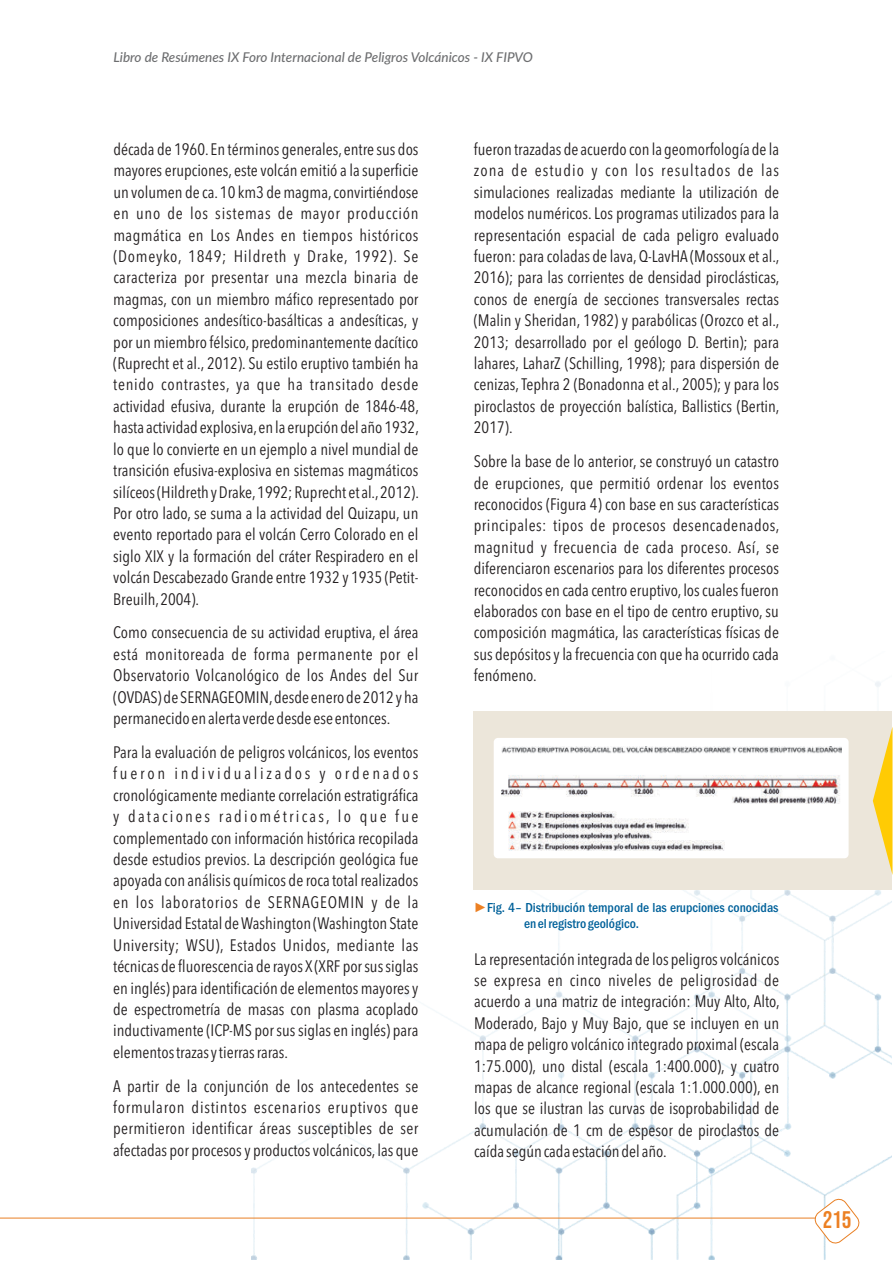
<style>
.page{position:relative;width:893px;height:1263px;background:#fff}
.page>*{position:absolute;margin:0;border:0;box-sizing:border-box;transform-origin:0 0}
.t1{font:24px "Bebas Neue";color:#ec8023}
.t2{font:16.5px/21.5px "Avenir Next Condensed";color:#231f20;text-align:justify}
.t3{font:500 condensed 13.5px/15.3px "Franklin Gothic";color:#00619a}
.t4{font:italic 500 13.5px "Lato";color:#6d6e70}
.s1{font-weight:400;font-stretch:normal;color:#ec8023}
</style>
<div class="page">
<img style="left:251px;top:681px;width:640px;height:579px">
<div style="left:474px;top:712px;width:418px;height:178px;background:#ece6da"></div>
<div style="left:494px;top:738px;width:355px;height:120px;background:#fff;border-radius:4px"></div>
<img style="left:501px;top:746px;width:340px;height:104px">
<hr style="left:0;top:1218px;width:817px;height:1px;background:#e98024">
<svg style="left:814px;top:1198px;width:46px;height:46px"></svg>
<svg style="left:873px;top:729px;width:19px;height:144px"></svg>
<p class="t4" style="left:113px;top:51px;width:421px">Libro de Resúmenes IX Foro Internacional de Peligros Volcánicos - IX FIPVO</p>
<p class="t2" style="left:113px;top:139px;width:307px">década de 1960. En términos generales, entre sus dos mayores erupciones, este volcán emitió a la superficie un volumen de ca. 10 km3 de magma, convirtiéndose en uno de los sistemas de mayor producción magmática en Los Andes en tiempos históricos (Domeyko, 1849; Hildreth y Drake, 1992). Se caracteriza por presentar una mezcla binaria de magmas, con un miembro máfico representado por composiciones andesítico-basálticas a andesíticas, y por un miembro félsico, predominantemente dacítico (Ruprecht et al., 2012). Su estilo eruptivo también ha tenido contrastes, ya que ha transitado desde actividad efusiva, durante la erupción de 1846-48, hasta actividad explosiva, en la erupción del año 1932, lo que lo convierte en un ejemplo a nivel mundial de transición efusiva-explosiva en sistemas magmáticos silíceos (Hildreth y Drake, 1992; Ruprecht et al., 2012).<br>Por otro lado, se suma a la actividad del Quizapu, un evento reportado para el volcán Cerro Colorado en el siglo XIX y la formación del cráter Respiradero en el volcán Descabezado Grande entre 1932 y 1935 (Petit-Breuilh, 2004).</p>
<p class="t2" style="left:113px;top:622px;width:307px">Como consecuencia de su actividad eruptiva, el área está monitoreada de forma permanente por el Observatorio Volcanológico de los Andes del Sur (OVDAS) de SERNAGEOMIN, desde enero de 2012 y ha permanecido en alerta verde desde ese entonces.</p>
<p class="t2" style="left:113px;top:742px;width:307px">Para la evaluación de peligros volcánicos, los eventos fueron individualizados y ordenados cronológicamente mediante correlación estratigráfica y dataciones radiométricas, lo que fue complementado con información histórica recopilada desde estudios previos. La descripción geológica fue apoyada con análisis químicos de roca total realizados en los laboratorios de SERNAGEOMIN y de la Universidad Estatal de Washington (Washington State University; WSU), Estados Unidos, mediante las técnicas de fluorescencia de rayos X (XRF por sus siglas en inglés) para identificación de elementos mayores y de espectrometría de masas con plasma acoplado inductivamente (ICP-MS por sus siglas en inglés) para elementos trazas y tierras raras.</p>
<p class="t2" style="left:113px;top:1075px;width:307px">A partir de la conjunción de los antecedentes se formularon distintos escenarios eruptivos que permitieron identificar áreas susceptibles de ser afectadas por procesos y productos volcánicos, las que</p>
<p class="t2" style="left:474px;top:139px;width:307px">fueron trazadas de acuerdo con la geomorfología de la zona de estudio y con los resultados de las simulaciones realizadas mediante la utilización de modelos numéricos. Los programas utilizados para la representación espacial de cada peligro evaluado fueron: para coladas de lava, Q-LavHA (Mossoux et al., 2016); para las corrientes de densidad piroclásticas, conos de energía de secciones transversales rectas (Malin y Sheridan, 1982) y parabólicas (Orozco et al., 2013; desarrollado por el geólogo D. Bertin); para lahares, LaharZ (Schilling, 1998); para dispersión de cenizas, Tephra 2 (Bonadonna et al., 2005); y para los piroclastos de proyección balística, Ballistics (Bertin, 2017).</p>
<p class="t2" style="left:474px;top:451px;width:307px">Sobre la base de lo anterior, se construyó un catastro de erupciones, que permitió ordenar los eventos reconocidos (Figura 4) con base en sus características principales: tipos de procesos desencadenados, magnitud y frecuencia de cada proceso. Así, se diferenciaron escenarios para los diferentes procesos reconocidos en cada centro eruptivo, los cuales fueron elaborados con base en el tipo de centro eruptivo, su composición magmática, las características físicas de sus depósitos y la frecuencia con que ha ocurrido cada fenómeno.</p>
<p class="t3" style="left:524px;top:901px;width:256px;text-indent:-51px"><span class="s1">►</span>Fig. 4– Distribución temporal de las erupciones conocidas en el registro geológico.</p>
<p class="t2" style="left:474px;top:948px;width:307px">La representación integrada de los peligros volcánicos se expresa en cinco niveles de peligrosidad de acuerdo a una matriz de integración: Muy Alto, Alto, Moderado, Bajo y Muy Bajo, que se incluyen en un mapa de peligro volcánico integrado proximal (escala 1:75.000), uno distal (escala 1:400.000), y cuatro mapas de alcance regional (escala 1:1.000.000), en los que se ilustran las curvas de isoprobabilidad de acumulación de 1 cm de espesor de piroclastos de caída según cada estación del año.</p>
<h1 class="t1" style="left:823px;top:1210px;width:30px">215</h1>
</div>
